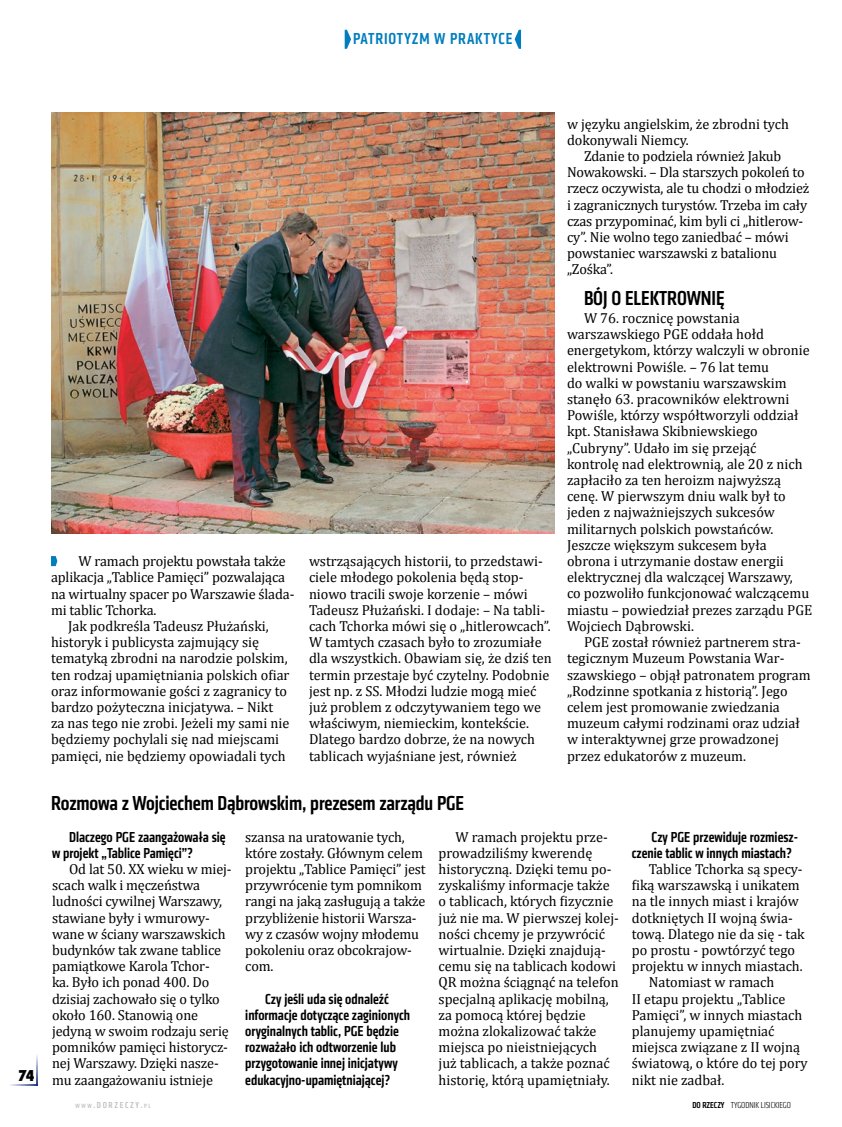
<style>
.page{position:relative;width:842px;height:1127px;background:#fff}
.page>*{position:absolute;margin:0;border:0;box-sizing:border-box;transform-origin:0 0}
.t1{font:500 condensed 21px "Klavika";letter-spacing:-.005em;color:#000}
.t2{font:500 condensed 16.5px "Klavika";letter-spacing:.045em;color:#007dbe}
.t3{font:500 condensed 15px/16.2px "Klavika";color:#000}
.t4{font:14.55px/16.2px "Cambria";color:#000}
.t5{font:800 condensed 14.55px "Futura";color:#000}
.t6{font:300 condensed 9px "Klavika";letter-spacing:-.005em;color:#000}
.t7{font:500 condensed 9px "Klavika";letter-spacing:.18em;color:#c0c2c4}
.s1{font-size:6.3px}
.s2{font-style:inherit}
.s3{font-weight:500}
</style>
<div class="page">
<img style="left:51px;top:113px;width:503px;height:421px">
<svg style="left:51px;top:556px;width:6px;height:10px"></svg>
<hr style="left:8px;top:1084px;width:30px;height:2px;background:#1b3281">
<hr style="left:37px;top:1053px;width:1px;height:33px;background:#1b3281">
<svg style="left:345px;top:30px;width:6px;height:19px"></svg>
<svg style="left:515px;top:30px;width:6px;height:19px"></svg>
<p class="t2" style="left:353px;top:28px;width:161px">Patriotyzm w praktyce</p>
<p class="t5" style="left:18px;top:1065px;width:18px">74</p>
<p class="t4" style="left:79px;top:553px;width:209px">W ramach projektu powstała także</p>
<p class="t4" style="left:51px;top:569px;width:236px">aplikacja „Tablice Pamięci” pozwalająca</p>
<p class="t4" style="left:51px;top:585px;width:245px">na wirtualny spacer po Warszawie ślada-</p>
<p class="t4" style="left:51px;top:601px;width:107px">mi tablic Tchorka.</p>
<p class="t4" style="left:68px;top:618px;width:202px">Jak podkreśla Tadeusz Płużański,</p>
<p class="t4" style="left:51px;top:634px;width:210px">historyk i publicysta zajmujący się</p>
<p class="t4" style="left:51px;top:650px;width:238px">tematyką zbrodni na narodzie polskim,</p>
<p class="t4" style="left:51px;top:666px;width:240px">ten rodzaj upamiętniania polskich ofiar</p>
<p class="t4" style="left:51px;top:682px;width:238px">oraz informowanie gości z zagranicy to</p>
<p class="t4" style="left:51px;top:699px;width:224px">bardzo pożyteczna inicjatywa. – Nikt</p>
<p class="t4" style="left:51px;top:715px;width:240px">za nas tego nie zrobi. Jeżeli my sami nie</p>
<p class="t4" style="left:51px;top:731px;width:230px">będziemy pochylali się nad miejscami</p>
<p class="t4" style="left:51px;top:747px;width:236px">pamięci, nie będziemy opowiadali tych</p>
<p class="t4" style="left:309px;top:553px;width:244px">wstrząsających historii, to przedstawi&shy;ciele młodego pokolenia będą stop&shy;niowo tracili swoje korzenie – mówi Tadeusz Płużański. I dodaje: – Na tabli&shy;cach Tchorka mówi się o „hitlerowcach”.<br>W tamtych czasach było to zrozumiałe dla wszystkich. Obawiam się, że dziś ten termin przestaje być czytelny. Podobnie jest np. z SS. Młodzi ludzie mogą mieć już problem z odczytywaniem tego we właściwym, niemieckim, kontekście.<br>Dlatego bardzo dobrze, że na nowych tablicach wyjaśniane jest, również</p>
<h1 class="t1" style="left:51px;top:790px;width:405px">Rozmowa z Wojciechem Dąbrowskim, prezesem zarządu PGE</h1>
<p class="t4" style="left:567px;top:115px;width:223px">w języku angielskim, że zbrodni tych dokonywali Niemcy.</p>
<p class="t4" style="left:567px;top:148px;width:244px;text-indent:17px">Zdanie to podziela również Jakub Nowakowski. – Dla starszych pokoleń to rzecz oczywista, ale tu chodzi o młodzież i zagranicznych turystów. Trzeba im cały czas przypominać, kim byli ci „hitlerow&shy;cy”. Nie wolno tego zaniedbać – mówi powstaniec warszawski z batalionu „Zośka”.</p>
<h1 class="t1" style="left:584px;top:285px;width:126px">BÓJ O ELEKTROWNIĘ</h1>
<p class="t4" style="left:567px;top:310px;width:247px;text-indent:17px">W 76. rocznicę powstania warszawskiego PGE oddała hołd energetykom, którzy walczyli w obronie elektrowni Powiśle. – 76 lat temu<br>do walki w powstaniu warszawskim stanęło 63. pracowników elektrowni Powiśle, którzy współtworzyli oddział kpt. Stanisława Skibniewskiego „Cubryny”. Udało im się przejąć<br>kontrolę nad elektrownią, ale 20 z nich zapłaciło za ten heroizm najwyższą cenę. W pierwszym dniu walk był to jeden z najważniejszych sukcesów militarnych polskich powstańców.<br>Jeszcze większym sukcesem była obrona i utrzymanie dostaw energii elektrycznej dla walczącej Warszawy,<br>co pozwoliło funkcjonować walczącemu miastu – powiedział prezes zarządu PGE Wojciech Dąbrowski.</p>
<p class="t4" style="left:567px;top:634px;width:245px;text-indent:17px">PGE został również partnerem stra&shy;tegicznym Muzeum Powstania War&shy;szawskiego – objął patronatem program „Rodzinne spotkania z historią”. Jego celem jest promowanie zwiedzania muzeum całymi rodzinami oraz udział w interaktywnej grze prowadzonej przez edukatorów z muzeum.</p>
<p class="t3" style="left:52px;top:828px;width:175px;text-indent:17px">Dlaczego PGE zaangażowała się w projekt „Tablice Pamięci”?</p>
<p class="t4" style="left:52px;top:861px;width:181px;text-indent:17px">Od lat 50. XX wieku w miej&shy;scach walk i męczeństwa ludności cywilnej Warszawy, stawiane były i wmurowy&shy;wane w ściany warszawskich budynków tak zwane tablice pamiątkowe Karola Tchor-<br>ka. Było ich ponad 400. Do dzisiaj zachowało się o tylko około 160. Stanowią one jedyną w swoim rodzaju serię pomników pamięci historycz&shy;nej Warszawy. Dzięki nasze&shy;mu zaangażowaniu istnieje</p>
<p class="t4" style="left:245px;top:828px;width:182px">szansa na uratowanie tych, które zostały. Głównym celem projektu „Tablice Pamięci” jest przywrócenie tym pomnikom rangi na jaką zasługują a także przybliżenie historii Warsza&shy;wy z czasów wojny młodemu pokoleniu oraz obcokrajow&shy;com.</p>
<p class="t3" style="left:245px;top:990px;width:166px;text-indent:20px">Czy jeśli uda się odnaleźć informacje dotyczące zaginionych oryginalnych tablic, PGE będzie rozważało ich odtworzenie lub przygotowanie innej inicjatywy edukacyjno-upamiętniającej?</p>
<p class="t4" style="left:438px;top:828px;width:182px;text-indent:17px">W ramach projektu prze&shy;prowadziliśmy kwerendę historyczną. Dzięki temu po&shy;zyskaliśmy informacje także o tablicach, których fizycznie już nie ma. W pierwszej kolej&shy;ności chcemy je przywrócić wirtualnie. Dzięki znajdują&shy;cemu się na tablicach kodowi<br>QR można ściągnąć na telefon specjalną aplikację mobilną, za pomocą której będzie można zlokalizować także miejsca po nieistniejących<br>już tablicach, a także poznać historię, którą upamiętniały.</p>
<p class="t3" style="left:632px;top:828px;width:168px;text-indent:20px">Czy PGE przewiduje rozmiesz&shy;czenie tablic w innych miastach?</p>
<p class="t4" style="left:649px;top:861px;width:155px">Tablice Tchorka są specy-</p>
<p class="t4" style="left:632px;top:877px;width:170px">fiką warszawską i unikatem</p>
<p class="t4" style="left:632px;top:893px;width:169px">na tle innych miast i krajów</p>
<p class="t4" style="left:632px;top:909px;width:163px">dotkniętych II wojną świa-</p>
<p class="t4" style="left:632px;top:925px;width:175px">tową. Dlatego nie da się - tak</p>
<p class="t4" style="left:632px;top:942px;width:165px">po prostu - powtórzyć tego</p>
<p class="t4" style="left:632px;top:958px;width:172px">projektu w innych miastach.</p>
<p class="t4" style="left:649px;top:974px;width:127px">Natomiast w ramach</p>
<p class="t4" style="left:632px;top:990px;width:155px">II etapu projektu „Tablice</p>
<p class="t4" style="left:632px;top:1006px;width:172px">Pamięci”, w innych miastach</p>
<p class="t4" style="left:632px;top:1023px;width:144px">planujemy upamiętniać</p>
<p class="t4" style="left:632px;top:1039px;width:170px">miejsca związane z II wojną</p>
<p class="t4" style="left:632px;top:1055px;width:178px">światową, o które do tej pory</p>
<p class="t4" style="left:632px;top:1071px;width:94px">nikt nie zadbał.</p>
<p class="t7" style="left:76px;top:1099px;width:77px"><span class="s1">WWW</span><span class="s2">.</span>dorzeczy<span class="s2">.</span><span class="s1">PL</span></p>
<p class="t6" style="left:692px;top:1099px;width:100px"><span class="s3">do rzeczy</span> TYGODNIK LISICKIEGO</p>
</div>
